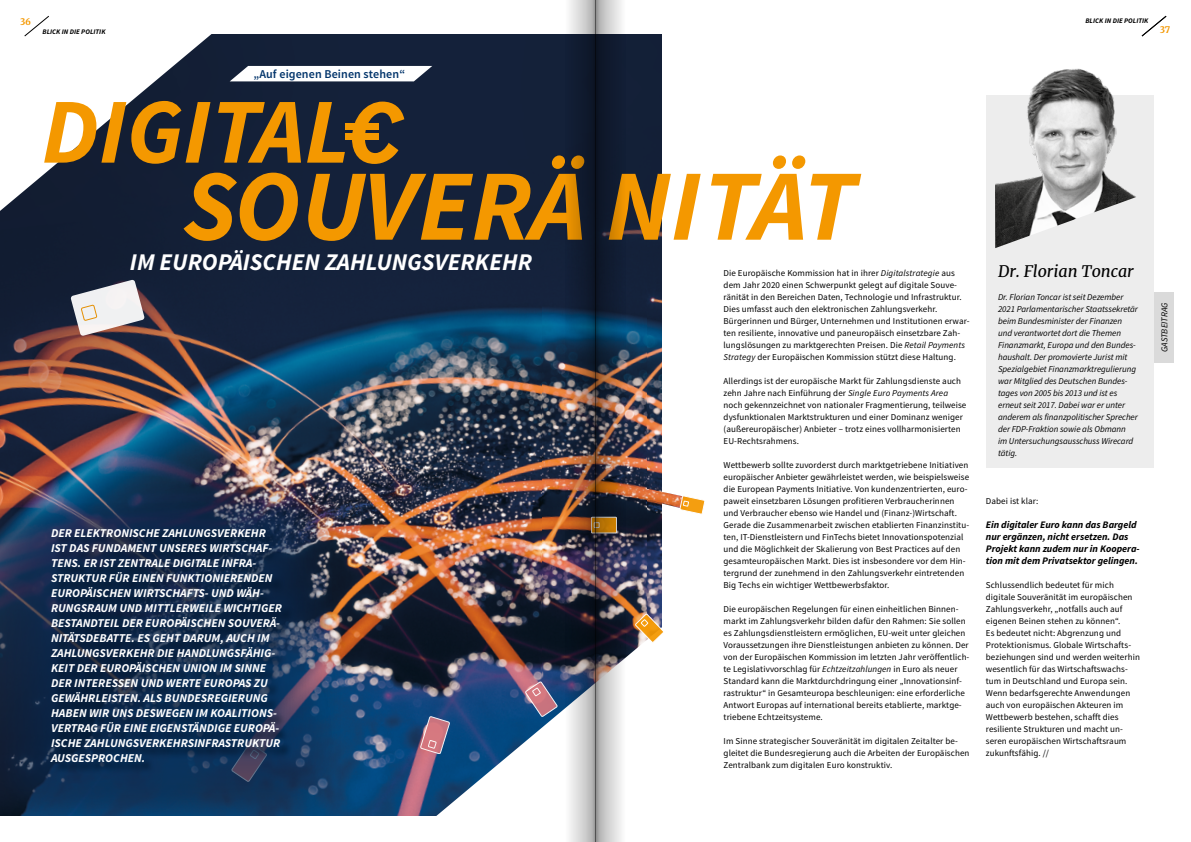
<style>
.page{position:relative;width:1191px;height:842px;background:#fff}
.page>*{position:absolute;margin:0;border:0;box-sizing:border-box;transform-origin:0 0}
.t1{font:italic 700 101px "Source Sans Pro";letter-spacing:-.005em;color:#f49800}
.t2{font:italic 700 92.9px "Source Sans Pro";color:#f49800}
.t3{font:italic 24px "Source Sans Variable";color:#fff}
.t4{font:italic 16px "Merriweather";color:#000}
.t5{font:italic 700 12px/15px "Source Sans Pro";color:#fff}
.t6{font:600 12px "Source Sans Pro";letter-spacing:.01em;color:#00336a}
.t7{font:italic 700 10px/12px "Source Sans Pro";color:#000}
.t8{font:9px/12px "Source Sans Pro";letter-spacing:.01em;color:#000}
.t9{font:italic 9px/12px "Source Sans Pro";letter-spacing:-.005em;color:#000}
.t10{font:700 9px "Merriweather";color:#f49800}
.t11{font:italic 700 7px "Source Sans Pro";color:#000}
.s1{font-style:italic}
</style>
<div class="page">
<div style="left:1006px;top:292px;width:167px;height:71px;background:#dadada"></div>
<img style="left:0;top:34px;width:661px;height:782px">
<svg style="left:0;top:34px;width:246px;height:177px;fill:#132037"></svg>
<img style="left:405px;top:528px;width:257px;height:288px">
<svg style="left:230px;top:66px;width:202px;height:15px"></svg>
<svg style="left:0;top:504px;width:342px;height:312px;background:#394a61"></svg>
<div style="left:0;top:475px;width:335px;height:340px;background:#00336a;opacity:.75"></div>
<svg style="left:352px;top:102px;width:52px;height:62px;background:#755420"></svg>
<div style="left:345px;top:123px;width:34px;height:7px;background:#f49800"></div>
<div style="left:345px;top:133px;width:34px;height:7px;background:#f49800"></div>
<svg style="left:71px;top:280px;width:74px;height:56px"></svg>
<svg style="left:525px;top:681px;width:17px;height:36px"></svg>
<svg style="left:420px;top:716px;width:30px;height:38px"></svg>
<svg style="left:646px;top:614px;width:17px;height:29px"></svg>
<div style="left:641px;top:619px;width:7px;height:7px;border:1px solid #fff;border-radius:3px"></div>
<svg style="left:23px;top:15px;width:27px;height:22px"></svg>
<svg style="left:1141px;top:15px;width:26px;height:22px"></svg>
<div style="left:986px;top:96px;width:168px;height:372px;background:#ededed"></div>
<img style="left:994px;top:68px;width:160px;height:180px">
<img style="left:646px;top:485px;width:35px;height:25px">
<svg style="left:680px;top:496px;width:25px;height:18px"></svg>
<img style="left:542px;top:0;width:53px;height:842px">
<img style="left:595px;top:0;width:51px;height:842px">
<p class="t10" style="left:20px;top:16px;width:12px">36</p>
<p class="t11" style="left:43px;top:27px;width:65px">BLICK IN DIE POLITIK</p>
<h3 class="t6" style="left:253px;top:67px;width:153px">„Auf eigenen Beinen stehen“</h3>
<h2 class="t2" style="left:42px;top:73px;width:311px">DIGITAL</h2>
<h1 class="t1" style="left:183px;top:142px;width:674px">SOUVERÄ NITÄT</h1>
<h3 class="t3" style="left:130px;top:247px;width:403px">IM EUROPÄISCHEN ZAHLUNGSVERKEHR</h3>
<p class="t5" style="left:51px;top:525px;width:232px">DER ELEKTRONISCHE ZAHLUNGSVERKEHR IST DAS FUNDAMENT UNSERES WIRTSCHAF-TENS. ER IST ZENTRALE DIGITALE INFRA-STRUKTUR FÜR EINEN FUNKTIONIERENDEN EUROPÄISCHEN WIRTSCHAFTS- UND WÄH-RUNGSRAUM UND MITTLERWEILE WICHTIGER BESTANDTEIL DER EUROPÄISCHEN SOUVERÄ-NITÄTSDEBATTE. ES GEHT DARUM, AUCH IM ZAHLUNGSVERKEHR DIE HANDLUNGSFÄHIG-KEIT DER EUROPÄISCHEN UNION IM SINNE DER INTERESSEN UND WERTE EUROPAS ZU GEWÄHRLEISTEN. ALS BUNDESREGIERUNG HABEN WIR UNS DESWEGEN IM KOALITIONS-VERTRAG FÜR EINE EIGENSTÄNDIGE EUROPÄ-ISCHE ZAHLUNGSVERKEHRSINFRASTRUKTUR AUSGESPROCHEN.</p>
<p class="t8" style="left:723px;top:267px;width:247px">Die Europäische Kommission hat in ihrer <span class="s1">Digitalstrategie</span> aus dem Jahr 2020 einen Schwerpunkt gelegt auf digitale Souve&shy;ränität in den Bereichen Daten, Technologie und Infrastruktur.<br>Dies umfasst auch den elektronischen Zahlungsverkehr.<br>Bürgerinnen und Bürger, Unternehmen und Institutionen erwar&shy;ten resiliente, innovative und paneuropäisch einsetzbare Zah&shy;lungslösungen zu marktgerechten Preisen. Die <span class="s1">Retail Payments Strategy</span> der Europäischen Kommission stützt diese Haltung.</p>
<p class="t8" style="left:723px;top:375px;width:244px">Allerdings ist der europäische Markt für Zahlungsdienste auch zehn Jahre nach Einführung der <span class="s1">Single Euro Payments Area </span>noch gekennzeichnet von nationaler Fragmentierung, teilweise dysfunktionalen Marktstrukturen und einer Dominanz weniger (außereuropäischer) Anbieter – trotz eines vollharmonisierten EU-Rechtsrahmens.</p>
<p class="t8" style="left:723px;top:459px;width:247px">Wettbewerb sollte zuvorderst durch marktgetriebene Initiativen europäischer Anbieter gewährleistet werden, wie beispielsweise die European Payments Initiative. Von kundenzentrierten, euro&shy;paweit einsetzbaren Lösungen profitieren Verbraucherinnen und Verbraucher ebenso wie Handel und (Finanz-)Wirtschaft.<br>Gerade die Zusammenarbeit zwischen etablierten Finanzinstitu&shy;ten, IT-Dienstleistern und FinTechs bietet Innovationspotenzial und die Möglichkeit der Skalierung von Best Practices auf den gesamteuropäischen Markt. Dies ist insbesondere vor dem Hin&shy;tergrund der zunehmend in den Zahlungsverkehr eintretenden Big Techs ein wichtiger Wettbewerbsfaktor.</p>
<p class="t8" style="left:723px;top:603px;width:247px">Die europäischen Regelungen für einen einheitlichen Binnen&shy;markt im Zahlungsverkehr bilden dafür den Rahmen: Sie sollen es Zahlungsdienstleistern ermöglichen, EU-weit unter gleichen Voraussetzungen ihre Dienstleistungen anbieten zu können. Der von der Europäischen Kommission im letzten Jahr veröffentlich&shy;te Legislativvorschlag für <span class="s1">Echtzeitzahlungen</span> in Euro als neuer Standard kann die Marktdurchdringung einer „Innovationsinf&shy;rastruktur“ in Gesamteuropa beschleunigen: eine erforderliche Antwort Europas auf international bereits etablierte, marktge&shy;triebene Echtzeitsysteme.</p>
<p class="t8" style="left:723px;top:735px;width:247px">Im Sinne strategischer Souveränität im digitalen Zeitalter be&shy;gleitet die Bundesregierung auch die Arbeiten der Europäischen<br>Zentralbank zum digitalen Euro konstruktiv.</p>
<p class="t11" style="left:1085px;top:16px;width:65px">BLICK IN DIE POLITIK</p>
<p class="t10" style="left:1159px;top:24px;width:12px">37</p>
<h3 class="t4" style="left:998px;top:260px;width:137px">Dr. Florian Toncar</h3>
<p class="t9" style="left:998px;top:291px;width:141px">Dr. Florian Toncar ist seit Dezember 2021 Parlamentarischer Staatssekretär beim Bundesminister der Finanzen und verantwortet dort die Themen Finanzmarkt, Europa und den Bundes&shy;haushalt. Der promovierte Jurist mit Spezialgebiet Finanzmarktregulierung war Mitglied des Deutschen Bundes&shy;tages von 2005 bis 2013 und ist es erneut seit 2017. Dabei war er unter anderem als finanzpolitischer Sprecher der FDP-Fraktion sowie als Obmann<br>im Untersuchungsausschuss Wirecard tätig.</p>
<p class="t8" style="left:986px;top:495px;width:54px">Dabei ist klar:</p>
<p class="t7" style="left:986px;top:518px;width:155px">Ein digitaler Euro kann das Bargeld nur ergänzen, nicht ersetzen. Das Projekt kann zudem nur in Koopera&shy;tion mit dem Privatsektor gelingen.</p>
<p class="t8" style="left:986px;top:579px;width:156px">Schlussendlich bedeutet für mich digitale Souveränität im europäischen Zahlungsverkehr, „notfalls auch auf eigenen Beinen stehen zu können“.<br>Es bedeutet nicht: Abgrenzung und Protektionismus. Globale Wirtschafts&shy;beziehungen sind und werden weiterhin wesentlich für das Wirtschaftswachs&shy;tum in Deutschland und Europa sein.<br>Wenn bedarfsgerechte Anwendungen auch von europäischen Akteuren im Wettbewerb bestehen, schafft dies resiliente Strukturen und macht un&shy;seren europäischen Wirtschaftsraum zukunftsfähig. //</p>
<p class="t9" style="left:1158px;top:352px;width:51px;rotate:-90deg">GASTBEITRAG</p>
</div>
